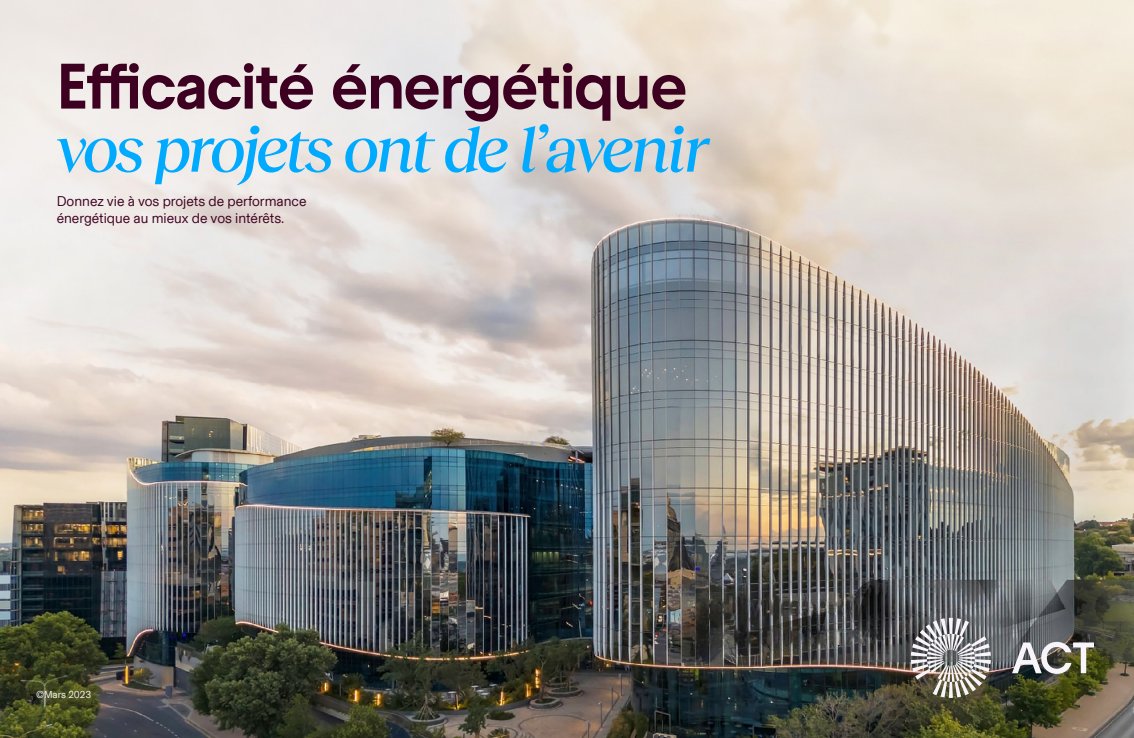
<style>
.page{position:relative;width:1134px;height:738px;background:#fff}
.page>*{position:absolute;margin:0;border:0;box-sizing:border-box;transform-origin:0 0}
.t1{font:italic 500 64px "Reckless Neue";letter-spacing:-.04em;color:#0af}
.t2{font:700 64px "Raptor V3 Premium";letter-spacing:-.04em;color:#3d0021}
.t3{font:14px/16.8px "Basel Grotesk";color:#3d0021}
.t4{font:10px "Basel Grotesk";color:#f7f4fa}
</style>
<div class="page">
<img style="left:0;top:0;width:1134px;height:737px">
<svg style="left:1012px;top:641px;width:82px;height:32px"></svg>
<img style="left:911px;top:617px;width:80px;height:80px">
<h1 class="t2" style="left:57px;top:39px;width:633px">Efficacité énergétique</h1>
<h1 class="t1" style="left:57px;top:104px;width:653px">vos projets ont de l’avenir</h1>
<p class="t3" style="left:57px;top:192px;width:251px">Donnez vie à vos projets de performance énergétique au mieux de vos intérêts.</p>
<p class="t4" style="left:36px;top:687px;width:57px">©Mars 2023</p>
</div>
